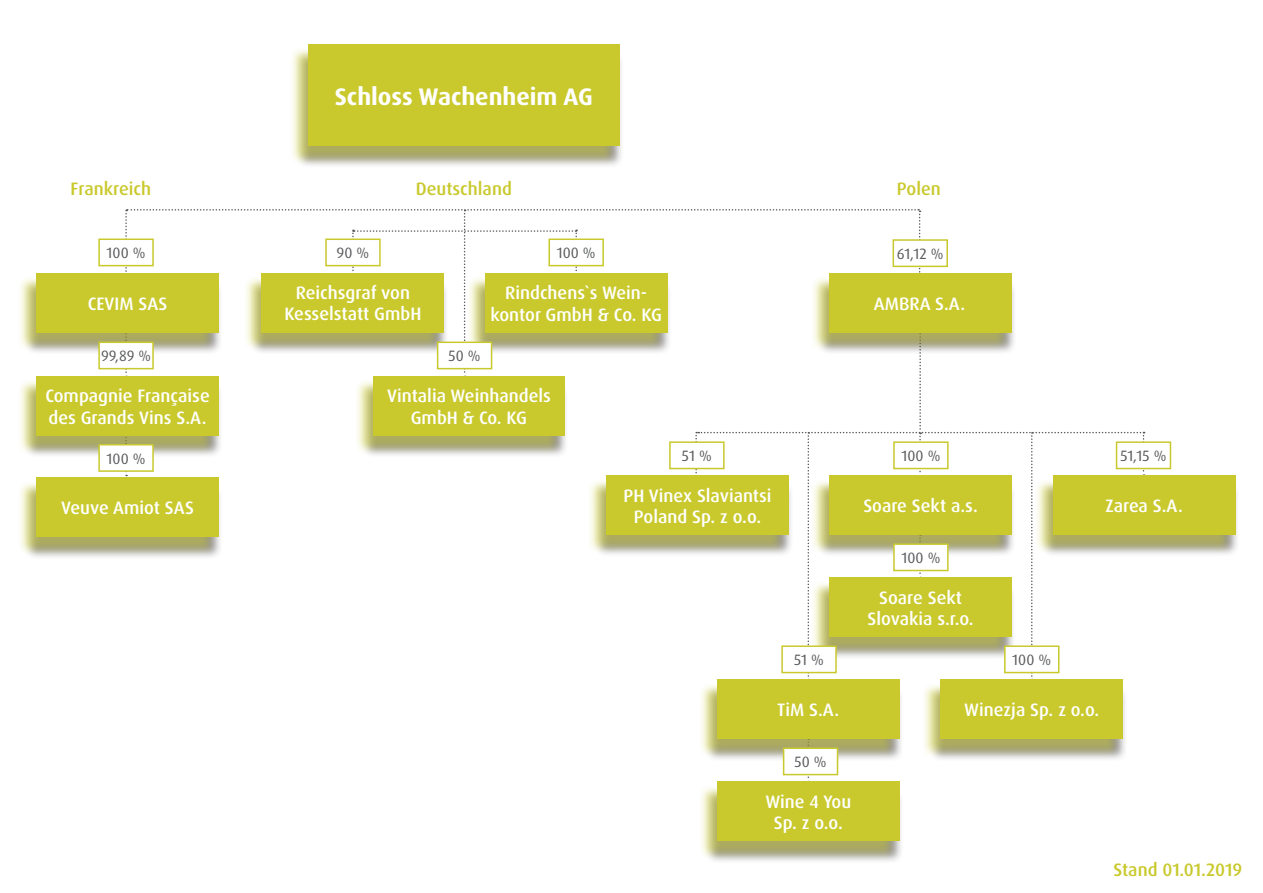
<style>
.page{position:relative;width:1263px;height:893px;background:#fff}
.page>*{position:absolute;margin:0;border:0;box-sizing:border-box;transform-origin:0 0}
.t1{font:700 24px "Dax OT";color:#fff}
.t2{font:500 18px/21.6px "Dax OT";color:#fff;text-align:center}
.t3{font:500 18px "Dax OT";color:#c9c92d}
.t4{font:15px "Dax OT";color:#57585a}
</style>
<div class="page">
<div style="left:296px;top:50px;width:328px;height:119px;background:#f9f9f9"></div>
<div style="left:289px;top:46px;width:328px;height:119px;background:#c9c92d;opacity:.5"></div>
<div style="left:308px;top:44px;width:312px;height:102px;background:#c9c92d"></div>
<svg style="left:125px;top:209px;width:1019px;height:470px"></svg>
<div style="left:594px;top:482px;width:200px;height:76px;background:#231f20;opacity:.5"></div>
<div style="left:587px;top:478px;width:200px;height:76px;background:#c9c92d;opacity:.5"></div>
<div style="left:606px;top:475px;width:183px;height:60px;background:#c9c92d"></div>
<div style="left:704px;top:686px;width:200px;height:76px;background:#231f20;opacity:.5"></div>
<div style="left:698px;top:682px;width:199px;height:76px;background:#c9c92d;opacity:.5"></div>
<div style="left:717px;top:679px;width:183px;height:60px;background:#c9c92d"></div>
<div style="left:704px;top:788px;width:200px;height:76px;background:#f6f6f6"></div>
<div style="left:698px;top:784px;width:199px;height:76px;background:#c9c92d;opacity:.5"></div>
<div style="left:717px;top:782px;width:183px;height:59px;background:#c9c92d"></div>
<div style="left:928px;top:686px;width:200px;height:76px;background:#231f20;opacity:.5"></div>
<div style="left:921px;top:682px;width:200px;height:76px;background:#c9c92d;opacity:.5"></div>
<div style="left:940px;top:679px;width:183px;height:60px;background:#c9c92d"></div>
<div style="left:1040px;top:482px;width:200px;height:76px;background:#fafafa"></div>
<div style="left:1034px;top:478px;width:199px;height:76px;background:#c9c92d;opacity:.5"></div>
<div style="left:1053px;top:475px;width:183px;height:60px;background:#c9c92d"></div>
<div style="left:817px;top:482px;width:200px;height:76px;background:#fafafa"></div>
<div style="left:810px;top:478px;width:200px;height:76px;background:#c9c92d;opacity:.5"></div>
<div style="left:829px;top:475px;width:183px;height:60px;background:#c9c92d"></div>
<div style="left:817px;top:584px;width:200px;height:76px;background:#f6f6f6"></div>
<div style="left:810px;top:580px;width:200px;height:76px;background:#c9c92d;opacity:.5"></div>
<div style="left:829px;top:577px;width:183px;height:60px;background:#c9c92d"></div>
<div style="left:361px;top:382px;width:208px;height:77px;background:#fafafa"></div>
<div style="left:354px;top:379px;width:208px;height:76px;background:#c9c92d;opacity:.5"></div>
<div style="left:373px;top:376px;width:192px;height:60px;background:#c9c92d"></div>
<div style="left:326px;top:239px;width:54px;height:27px;background:#fff"></div>
<div style="left:325px;top:239px;width:56px;height:27px;border:2px solid #c9c92d"></div>
<div style="left:549px;top:239px;width:54px;height:27px;background:#fff"></div>
<div style="left:548px;top:239px;width:56px;height:27px;border:2px solid #c9c92d"></div>
<div style="left:473px;top:279px;width:199px;height:76px;background:#f6f6f6"></div>
<div style="left:466px;top:275px;width:199px;height:76px;background:#c9c92d;opacity:.5"></div>
<div style="left:485px;top:273px;width:183px;height:60px;background:#c9c92d"></div>
<div style="left:249px;top:279px;width:200px;height:76px;background:#231f20;opacity:.5"></div>
<div style="left:243px;top:275px;width:199px;height:76px;background:#c9c92d;opacity:.5"></div>
<div style="left:262px;top:273px;width:182px;height:59px;background:#c9c92d"></div>
<div style="left:817px;top:279px;width:200px;height:76px;background:#231f20;opacity:.5"></div>
<div style="left:810px;top:275px;width:200px;height:76px;background:#c9c92d;opacity:.5"></div>
<div style="left:829px;top:273px;width:183px;height:60px;background:#c9c92d"></div>
<div style="left:24px;top:279px;width:200px;height:76px;background:#f7f7f7"></div>
<div style="left:17px;top:275px;width:200px;height:76px;background:#c9c92d;opacity:.5"></div>
<div style="left:36px;top:273px;width:183px;height:59px;background:#c9c92d"></div>
<div style="left:24px;top:382px;width:200px;height:77px;background:#fafafa"></div>
<div style="left:17px;top:379px;width:200px;height:76px;background:#c9c92d;opacity:.5"></div>
<div style="left:36px;top:376px;width:183px;height:60px;background:#c9c92d"></div>
<div style="left:24px;top:484px;width:200px;height:76px;background:#f7f7f7"></div>
<div style="left:17px;top:480px;width:200px;height:76px;background:#c9c92d;opacity:.5"></div>
<div style="left:36px;top:478px;width:183px;height:59px;background:#c9c92d"></div>
<div style="left:438px;top:342px;width:53px;height:27px;background:#fff"></div>
<div style="left:437px;top:342px;width:55px;height:27px;border:2px solid #c9c92d"></div>
<div style="left:99px;top:239px;width:54px;height:27px;background:#fff"></div>
<div style="left:98px;top:239px;width:56px;height:27px;border:2px solid #c9c92d"></div>
<div style="left:893px;top:240px;width:54px;height:26px;background:#fff"></div>
<div style="left:892px;top:239px;width:56px;height:28px;border:2px solid #c9c92d"></div>
<div style="left:670px;top:442px;width:54px;height:26px;background:#fff"></div>
<div style="left:669px;top:441px;width:56px;height:28px;border:2px solid #c9c92d"></div>
<div style="left:894px;top:442px;width:54px;height:26px;background:#fff"></div>
<div style="left:893px;top:441px;width:56px;height:28px;border:2px solid #c9c92d"></div>
<div style="left:1116px;top:442px;width:54px;height:26px;background:#fff"></div>
<div style="left:1116px;top:441px;width:55px;height:28px;border:2px solid #c9c92d"></div>
<div style="left:894px;top:544px;width:54px;height:26px;background:#fff"></div>
<div style="left:893px;top:543px;width:56px;height:28px;border:2px solid #c9c92d"></div>
<div style="left:782px;top:646px;width:54px;height:26px;background:#fff"></div>
<div style="left:781px;top:645px;width:56px;height:28px;border:2px solid #c9c92d"></div>
<div style="left:1005px;top:646px;width:54px;height:26px;background:#fff"></div>
<div style="left:1004px;top:645px;width:55px;height:28px;border:2px solid #c9c92d"></div>
<div style="left:784px;top:748px;width:53px;height:27px;background:#fff"></div>
<div style="left:783px;top:747px;width:55px;height:28px;border:2px solid #c9c92d"></div>
<div style="left:99px;top:342px;width:54px;height:27px;background:#fff"></div>
<div style="left:98px;top:342px;width:56px;height:27px;border:2px solid #c9c92d"></div>
<div style="left:99px;top:445px;width:54px;height:26px;background:#fff"></div>
<div style="left:98px;top:444px;width:56px;height:28px;border:2px solid #c9c92d"></div>
<h1 class="t1" style="left:335px;top:81px;width:259px">Schloss Wachenheim AG</h1>
<p class="t3" style="left:71px;top:178px;width:82px">Frankreich</p>
<p class="t3" style="left:416px;top:178px;width:98px">Deutschland</p>
<p class="t3" style="left:897px;top:178px;width:45px">Polen</p>
<p class="t4" style="left:107px;top:244px;width:41px">100 %</p>
<p class="t4" style="left:897px;top:244px;width:48px">61,12 %</p>
<p class="t4" style="left:337px;top:244px;width:34px">90 %</p>
<p class="t4" style="left:557px;top:244px;width:41px">100 %</p>
<p class="t2" style="left:490px;top:282px;width:173px">Rindchens`s Wein&shy;kontor GmbH &amp; Co. KG</p>
<p class="t2" style="left:284px;top:282px;width:138px">Reichsgraf von<br>Kesselstatt GmbH</p>
<p class="t2" style="left:88px;top:293px;width:81px">CEVIM SAS</p>
<p class="t2" style="left:874px;top:294px;width:93px">AMBRA S.A.</p>
<p class="t4" style="left:101px;top:347px;width:51px">99,89 %</p>
<p class="t4" style="left:449px;top:347px;width:34px">50 %</p>
<p class="t2" style="left:45px;top:386px;width:166px;text-align:left">Compagnie Française des Grands Vins S.A.</p>
<p class="t2" style="left:387px;top:386px;width:165px">Vintalia Weinhandels<br>GmbH &amp; Co. KG</p>
<p class="t4" style="left:107px;top:449px;width:41px">100 %</p>
<p class="t4" style="left:682px;top:447px;width:31px">51 %</p>
<p class="t4" style="left:901px;top:447px;width:41px">100 %</p>
<p class="t4" style="left:1120px;top:447px;width:48px">51,15 %</p>
<p class="t2" style="left:61px;top:498px;width:134px">Veuve Amiot SAS</p>
<p class="t2" style="left:623px;top:485px;width:150px">PH Vinex Slaviantsi<br>Poland Sp. z o.o.</p>
<p class="t2" style="left:863px;top:495px;width:116px">Soare Sekt a.s.</p>
<p class="t2" style="left:1105px;top:495px;width:79px">Zarea S.A.</p>
<p class="t4" style="left:901px;top:548px;width:41px">100 %</p>
<p class="t2" style="left:867px;top:587px;width:108px">Soare Sekt<br>Slovakia s.r.o.</p>
<p class="t4" style="left:794px;top:651px;width:31px">51 %</p>
<p class="t4" style="left:1012px;top:651px;width:41px">100 %</p>
<p class="t2" style="left:777px;top:699px;width:64px">TiM S.A.</p>
<p class="t2" style="left:964px;top:699px;width:136px">Winezja Sp. z o.o.</p>
<p class="t4" style="left:794px;top:753px;width:34px">50 %</p>
<p class="t2" style="left:765px;top:791px;width:87px">Wine 4 You<br>Sp. z o.o.</p>
<p class="t3" style="left:1113px;top:858px;width:130px">Stand 01.01.2019</p>
</div>
